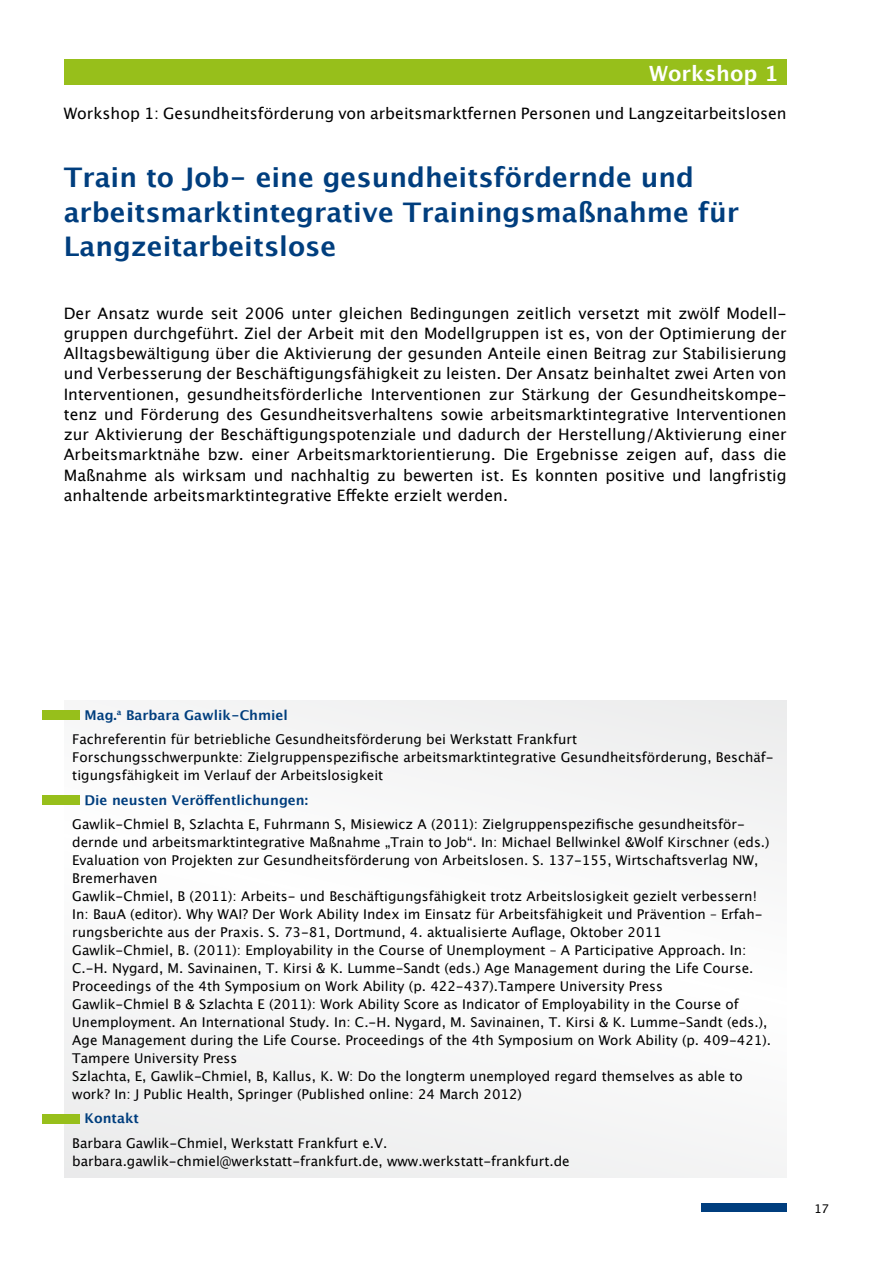
<style>
.page{position:relative;width:893px;height:1263px;background:#fff}
.page>*{position:absolute;margin:0;border:0;box-sizing:border-box;transform-origin:0 0}
.t1{font:700 27px/34.5px "Lucida Grande";color:#003e7e}
.t2{font:700 21px "Lucida Grande";color:#fff}
.t3{font:15.75px/20.2px "Lucida Grande";color:#000;text-align:justify}
.t4{font:13.5px/18px "Lucida Grande";color:#000}
.t5{font:700 13.5px "Lucida Grande";color:#003e7e}
.t6{font:12px "Lucida Grande";color:#000}
.s1{font-weight:700;color:#003e7e}
</style>
<div class="page">
<div style="left:702px;top:1203px;width:85px;height:9px;background:#003e7e"></div>
<div style="left:64px;top:60px;width:723px;height:25px;background:#97bf1b"></div>
<div style="left:64px;top:701px;width:723px;height:477px;background:#f7f7f7"></div>
<div style="left:43px;top:710px;width:37px;height:10px;background:#97bf1b"></div>
<div style="left:43px;top:795px;width:37px;height:9px;background:#97bf1b"></div>
<div style="left:43px;top:1114px;width:37px;height:10px;background:#97bf1b"></div>
<h2 class="t2" style="left:649px;top:56px;width:131px">Workshop 1</h2>
<p class="t3" style="left:64px;top:103px;width:724px">Workshop 1: Gesundheitsförderung von arbeitsmarktfernen Personen und Langzeitarbeitslosen</p>
<h1 class="t1" style="left:64px;top:160px;width:677px">Train to Job- eine gesundheitsfördernde und arbeitsmarktintegrative Trainingsmaßnahme für<br>Langzeitarbeitslose</h1>
<p class="t3" style="left:64px;top:303px;width:724px">Der Ansatz wurde seit 2006 unter gleichen Bedingungen zeitlich versetzt mit zwölf Modell&shy;gruppen durchgeführt. Ziel der Arbeit mit den Modellgruppen ist es, von der Optimierung der Alltagsbewältigung über die Aktivierung der gesunden Anteile einen Beitrag zur Stabilisierung und Verbesserung der Beschäftigungsfähigkeit zu leisten. Der Ansatz beinhaltet zwei Arten von Interventionen, gesundheitsförderliche Interventionen zur Stärkung der Gesundheitskompe&shy;tenz und Förderung des Gesundheitsverhaltens sowie arbeitsmarktintegrative Interventionen zur Aktivierung der Beschäftigungspotenziale und dadurch der Herstellung/Aktivierung einer Arbeitsmarktnähe bzw. einer Arbeitsmarktorientierung. Die Ergebnisse zeigen auf, dass die Maßnahme als wirksam und nachhaltig zu bewerten ist. Es konnten positive und langfristig anhaltende arbeitsmarktintegrative Effekte erzielt werden.</p>
<p class="t4" style="left:72px;top:703px;width:506px;line-height:24.5px;text-indent:12px"><span class="s1">Mag.</span><sup>a</sup> <span class="s1">Barbara Gawlik-Chmiel<br></span>Fachreferentin für betriebliche Gesundheitsförderung bei Werkstatt Frankfurt</p>
<p class="t4" style="left:72px;top:748px;width:703px">Forschungsschwerpunkte: Zielgruppenspezifische arbeitsmarktintegrative Gesundheitsförderung, Beschäf&shy;tigungsfähigkeit im Verlauf der Arbeitslosigkeit</p>
<p class="t5" style="left:85px;top:789px;width:225px">Die neusten Veröffentlichungen:</p>
<p class="t4" style="left:72px;top:815px;width:699px">Gawlik-Chmiel B, Szlachta E, Fuhrmann S, Misiewicz A (2011): Zielgruppenspezifische gesundheitsför&shy;dernde und arbeitsmarktintegrative Maßnahme „Train to Job“. In: Michael Bellwinkel &amp;Wolf Kirschner (eds.)<br>Evaluation von Projekten zur Gesundheitsförderung von Arbeitslosen. S. 137-155, Wirtschaftsverlag NW, Bremerhaven<br>Gawlik-Chmiel, B (2011): Arbeits- und Beschäftigungsfähigkeit trotz Arbeitslosigkeit gezielt verbessern!<br>In: BauA (editor). Why WAI? Der Work Ability Index im Einsatz für Arbeitsfähigkeit und Prävention – Erfah&shy;rungsberichte aus der Praxis. S. 73-81, Dortmund, 4. aktualisierte Auflage, Oktober 2011<br>Gawlik-Chmiel, B. (2011): Employability in the Course of Unemployment – A Participative Approach. In:<br>C.-H. Nygard, M. Savinainen, T. Kirsi &amp; K. Lumme-Sandt (eds.) Age Management during the Life Course.<br>Proceedings of the 4th Symposium on Work Ability (p. 422-437).Tampere University Press<br>Gawlik-Chmiel B &amp; Szlachta E (2011): Work Ability Score as Indicator of Employability in the Course of Unemployment. An International Study. In: C.-H. Nygard, M. Savinainen, T. Kirsi &amp; K. Lumme-Sandt (eds.), Age Management during the Life Course. Proceedings of the 4th Symposium on Work Ability (p. 409-421).<br>Tampere University Press<br>Szlachta, E, Gawlik-Chmiel, B, Kallus, K. W: Do the longterm unemployed regard themselves as able to work? In: J Public Health, Springer (Published online: 24 March 2012)</p>
<p class="t5" style="left:85px;top:1107px;width:56px">Kontakt</p>
<p class="t4" style="left:72px;top:1134px;width:499px">Barbara Gawlik-Chmiel, Werkstatt Frankfurt e.V.<br>barbara. gawlik-chmiel@werkstatt-frankfurt. de, www.werkstatt-frankfurt. de</p>
<p class="t6" style="left:814px;top:1202px;width:17px">17</p>
</div>
